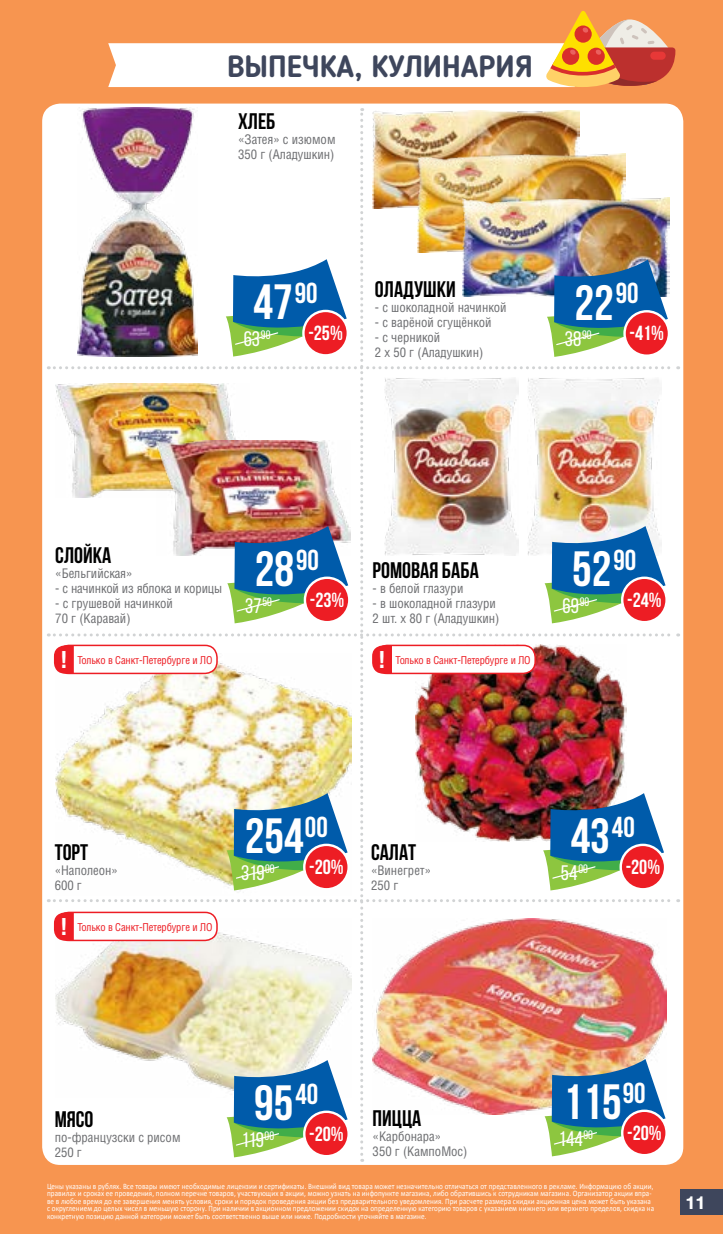
<style>
.page{position:relative;width:723px;height:1234px;background:#fff}
.page>*{position:absolute;margin:0;border:0;box-sizing:border-box;transform-origin:0 0}
.t1{font:700 49.5px "Bebas Neue";color:#fff}
.t2{font:700 30px "Blogger Sans";color:#3e465c}
.t3{font:700 condensed 23.55px "Helvetica Neue";color:#fff}
.t4{font:700 22.5px "Bebas Neue";color:#000}
.t5{font:21px "Bebas Neue";color:#fff}
.t6{font:700 20.4px "Bebas Neue";color:#fff}
.t7{font:18px "Helvetica 7 Bold";color:#fff}
.t8{font:12.75px/15px "AG Letterica Condensed C";color:#6d6e71}
.t9{font:10.5px "AG Letterica Condensed C";letter-spacing:-.01em;color:#ed1d24}
.t10{font:8.25px/7.5px "Calibri";letter-spacing:.01em;color:#fff;scale:.87 1}
</style>
<div class="page">
<div style="left:0;top:0;width:723px;height:1233px;background:#f79550"></div>
<div style="left:680px;top:1188px;width:43px;height:26px;background:#3e465c"></div>
<div style="left:42px;top:103px;width:641px;height:1061px;background:#fff;border-radius:18px"></div>
<svg style="left:108px;top:11px;width:567px;height:76px"></svg>
<img style="left:48px;top:108px;width:631px;height:1053px">
<h2 class="t2" style="left:227px;top:48px;width:307px">выпечка, кулинария</h2>
<h3 class="t4" style="left:238px;top:109px;width:39px">Хлеб</h3>
<h3 class="t8" style="left:238px;top:132px;width:99px">«Затея» с изюмом<br>350 г (Аладушкин)</h3>
<h1 class="t1" style="left:253px;top:275px;width:66px">47<sup>90</sup></h1>
<h3 class="t5" style="left:244px;top:327px;width:28px">63<sup>90</sup></h3>
<h3 class="t6" style="left:308px;top:321px;width:36px">-25%</h3>
<h3 class="t4" style="left:375px;top:277px;width:82px">Оладушки</h3>
<h3 class="t8" style="left:375px;top:299px;width:133px">- с шоколадной начинкой</h3>
<h3 class="t8" style="left:375px;top:314px;width:118px">- с варёной сгущёнкой</h3>
<h3 class="t8" style="left:375px;top:329px;width:110px">- с черникой<br>2 х 50 г (Аладушкин)</h3>
<h1 class="t1" style="left:574px;top:275px;width:66px">22<sup>90</sup></h1>
<h3 class="t5" style="left:565px;top:328px;width:28px">38<sup>90</sup></h3>
<h3 class="t6" style="left:629px;top:322px;width:36px">-41%</h3>
<h3 class="t4" style="left:55px;top:543px;width:57px">Слойка</h3>
<h3 class="t8" style="left:55px;top:566px;width:79px">«Бельгийская»</h3>
<h3 class="t8" style="left:55px;top:581px;width:168px">- с начинкой из яблока и корицы</h3>
<h3 class="t8" style="left:55px;top:596px;width:119px">- с грушевой начинкой<br>70 г (Каравай)</h3>
<p class="t9" style="left:77px;top:653px;width:137px">Только в Санкт-Петербурге и ЛО</p>
<h3 class="t3" style="left:60px;top:645px;width:8px">!</h3>
<h1 class="t1" style="left:255px;top:542px;width:66px">28<sup>90</sup></h1>
<h3 class="t5" style="left:245px;top:594px;width:28px">37<sup>50</sup></h3>
<h3 class="t6" style="left:310px;top:588px;width:36px">-23%</h3>
<h3 class="t4" style="left:373px;top:558px;width:108px">Ромовая баба</h3>
<h3 class="t8" style="left:373px;top:581px;width:92px">- в белой глазури</h3>
<h3 class="t8" style="left:373px;top:596px;width:128px">- в шоколадной глазури<br>2 шт. х 80 г (Аладушкин)</h3>
<h3 class="t3" style="left:379px;top:645px;width:8px">!</h3>
<p class="t9" style="left:395px;top:653px;width:137px">Только в Санкт-Петербурге и ЛО</p>
<h1 class="t1" style="left:572px;top:542px;width:66px">52<sup>90</sup></h1>
<h3 class="t5" style="left:562px;top:594px;width:28px">69<sup>90</sup></h3>
<h3 class="t6" style="left:627px;top:588px;width:36px">-24%</h3>
<h3 class="t4" style="left:55px;top:840px;width:35px">Торт</h3>
<h3 class="t8" style="left:55px;top:863px;width:65px">«Наполеон»<br>600 г</h3>
<h3 class="t3" style="left:60px;top:912px;width:8px">!</h3>
<p class="t9" style="left:77px;top:920px;width:137px">Только в Санкт-Петербурге и ЛО</p>
<h1 class="t1" style="left:245px;top:808px;width:84px">254<sup>00</sup></h1>
<h3 class="t5" style="left:241px;top:861px;width:35px">319<sup>00</sup></h3>
<h3 class="t6" style="left:309px;top:855px;width:36px">-20%</h3>
<h3 class="t4" style="left:371px;top:840px;width:47px">Салат</h3>
<h3 class="t8" style="left:371px;top:863px;width:61px">«Винегрет»<br>250 г</h3>
<h1 class="t1" style="left:571px;top:808px;width:66px">43<sup>40</sup></h1>
<h3 class="t5" style="left:561px;top:861px;width:28px">54<sup>00</sup></h3>
<h3 class="t6" style="left:626px;top:855px;width:36px">-20%</h3>
<h3 class="t4" style="left:55px;top:1106px;width:40px">Мясо</h3>
<h3 class="t8" style="left:55px;top:1129px;width:127px">по-французски с рисом<br>250 г</h3>
<h1 class="t1" style="left:254px;top:1075px;width:66px">95<sup>40</sup></h1>
<h3 class="t5" style="left:242px;top:1127px;width:34px">119<sup>00</sup></h3>
<h3 class="t6" style="left:309px;top:1122px;width:36px">-20%</h3>
<h3 class="t4" style="left:373px;top:1105px;width:50px">Пицца</h3>
<h3 class="t8" style="left:373px;top:1128px;width:96px">«Карбонара»<br>350 г (КампоМос)</h3>
<h1 class="t1" style="left:563px;top:1074px;width:84px">115<sup>90</sup></h1>
<h3 class="t5" style="left:559px;top:1126px;width:35px">144<sup>90</sup></h3>
<h3 class="t6" style="left:627px;top:1121px;width:36px">-20%</h3>
<p class="t10" style="left:47px;top:1181px;width:699px">Цены указаны в рублях. Все товары имеют необходимые лицензии и сертификаты. Внешний вид товара может незначительно отличаться от представленного в рекламе. Информацию об акции, правилах и сроках ее проведения, полном перечне товаров, участвующих в акции, можно узнать на инфопункте магазина, либо обратившись к сотрудникам магазина. Организатор акции впра&shy;ве в любое время до ее завершения менять условия, сроки и порядок проведения акции без предварительного уведомления. При расчете размера скидки акционная цена может быть указана с округлением до целых чисел в меньшую сторону. При наличии в акционном предложении скидок на определенную категорию товаров с указанием нижнего или верхнего пределов, скидка на конкретную позицию данной категории может быть соответственно выше или ниже. Подробности уточняйте в магазине.</p>
<h3 class="t7" style="left:685px;top:1192px;width:22px">11</h3>
</div>
